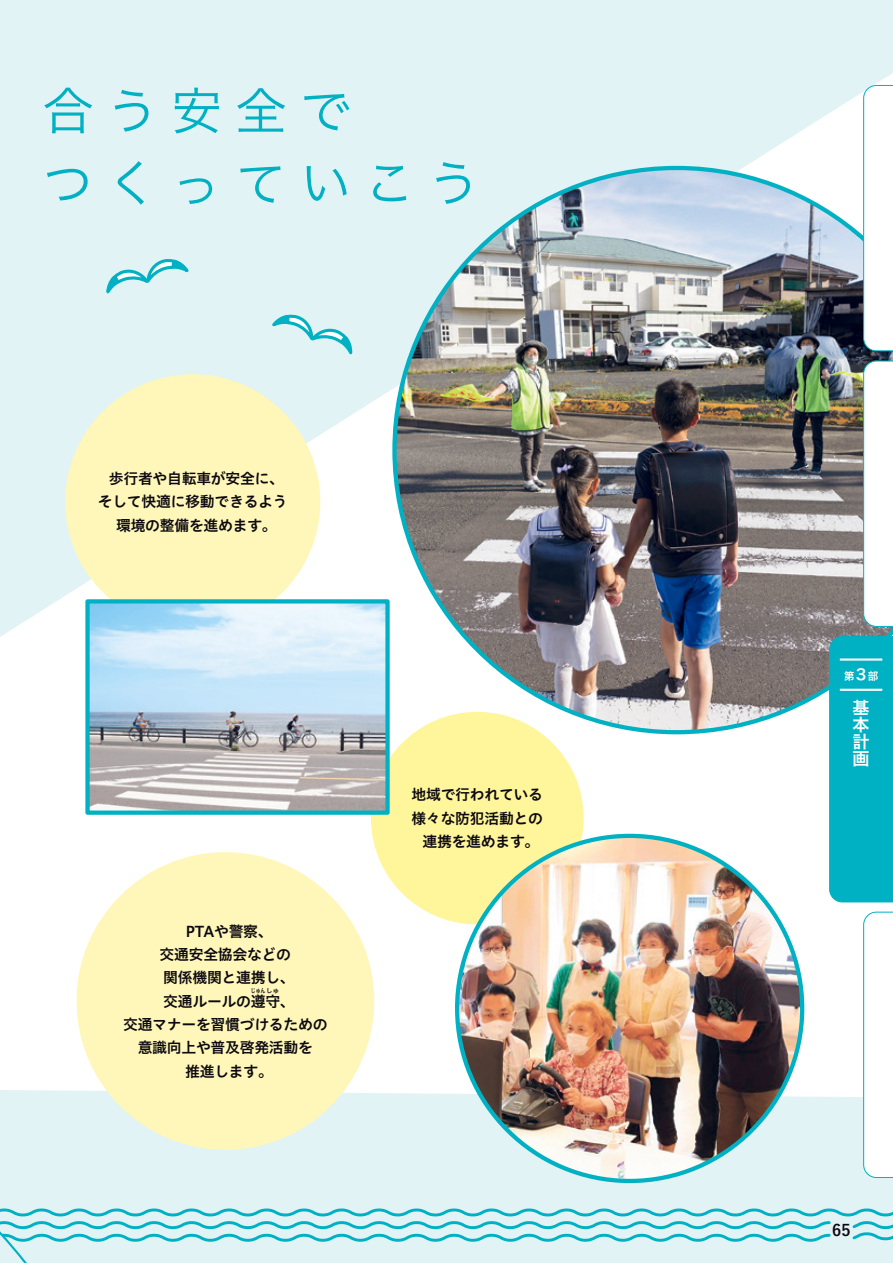
<style>
.page{position:relative;width:893px;height:1263px;background:#e2f3f5}
.page>*{position:absolute;margin:0;border:0;box-sizing:border-box;transform-origin:0 0}
.t1{font:51px/72.3px "Hira Kaku Pro N W3";letter-spacing:.26em;color:#00b1c3}
.t2{font:16.95px/17px "Hira Kaku Pro N W6";color:#fff;text-align:justify}
.t3{font:700 15.9px "Yu Go";color:#0c0910}
.t4{font:14.85px/23.4px "Hiragino UD Sans Std N W6";letter-spacing:-.02em;color:#0c0910;text-align:center}
.t5{font:10.35px "Hira Kaku Pro N W6";color:#fff}
.t6{font:6.45px "Hiragino UD Sans Std N W6";color:#0c0910;scale:.76 1}
.s1{font-size:14.85px}
</style>
<div class="page">
<svg style="left:2px;top:73px;width:891px;height:563px"></svg>
<img style="left:392px;top:166px;width:501px;height:470px">
<div style="left:65px;top:374px;width:255px;height:255px;background:#fff7b9;border-radius:50%"></div>
<svg style="left:104px;top:256px;width:87px;height:40px"></svg>
<svg style="left:269px;top:312px;width:86px;height:45px"></svg>
<img style="left:90px;top:604px;width:295px;height:32px">
<div style="left:85px;top:599px;width:305px;height:216px;border:4px solid #00b1c3"></div>
<svg style="left:863px;top:85px;width:30px;height:266px;background:#f3fafb"></svg>
<svg style="left:863px;top:361px;width:30px;height:266px;background:#f3fafa"></svg>
<img style="left:0;top:636px;width:893px;height:627px">
<hr style="left:840px;top:658px;width:42px;height:3px;background:#fff">
<hr style="left:840px;top:689px;width:42px;height:2px;background:#fff">
<h1 class="t1" style="left:43px;top:71px;width:438px">合う安全で<br>つくっていこう</h1>
<p class="t4" style="left:98px;top:466px;width:191px">歩行者や自転車が安全に、そして快適に移動できるよう環境の整備を進めます。</p>
<p class="t4" style="left:160px;top:918px;width:137px">PTAや警察、<br>交通安全協会などの関係機関と連携し、交通ルールの遵守、</p>
<p class="t6" style="left:251px;top:985px;width:39px">じゅんしゅ</p>
<p class="t4" style="left:123px;top:1012px;width:206px">交通マナーを習慣づけるための意識向上や普及啓発活動を<br>推進します。</p>
<p class="t4" style="left:412px;top:782px;width:133px">地域で行われている様々な防犯活動との連携を進めます。</p>
<p class="t5" style="left:844px;top:667px;width:36px">第<span class="s1">3</span>部</p>
<p class="t2" style="left:853px;top:699px;width:18px">基本計画</p>
<p class="t3" style="left:832px;top:1221px;width:20px">65</p>
</div>
